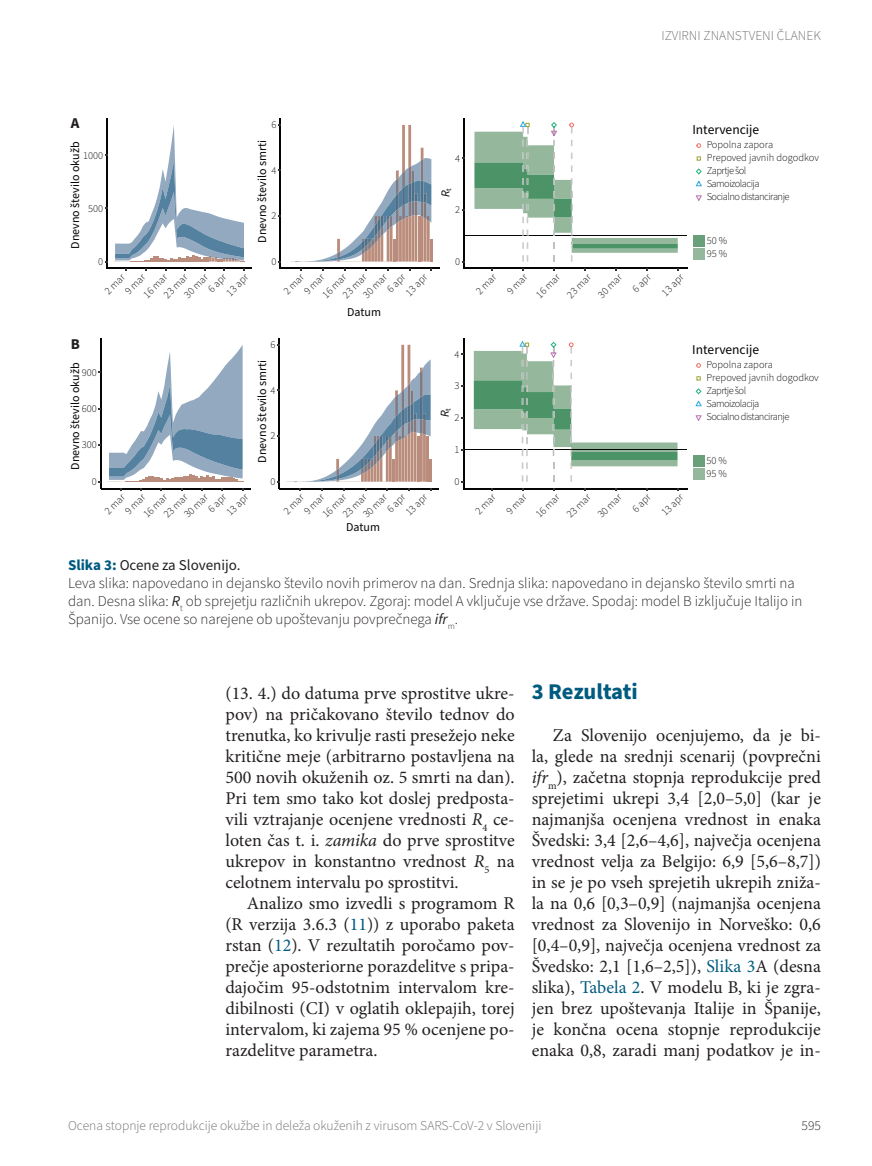
<style>
.page{position:relative;width:872px;height:1166px;background:#fff}
.page>*{position:absolute;margin:0;border:0;box-sizing:border-box;transform-origin:0 0}
.t1{font:700 22.5px "Source Sans Pro";letter-spacing:-.01em;color:#005b7f}
.t2{font:18px/21px "Minion Pro";color:#231f20;text-align:justify}
.t3{font:300 15px/18px "Source Sans Pro";color:#231f20}
.t4{font:700 15px "Source Sans Pro";color:#231f20}
.t5{font:300 13.5px "Source Sans Pro";color:#6c6d70}
.t6{font:13.5px "Source Sans Pro";color:#050504}
.t7{font:300 13.5px "Source Sans Pro";color:#231f20}
.t8{font:12px "Source Sans Pro";color:#050504}
.t9{font:italic 12px "Source Sans Pro";color:#050504}
.t10{font:300 10.5px/12.9px "Source Sans Pro";letter-spacing:-.05em;color:#050504}
.s1{font-weight:700;color:#005b7f}
.s2{font-weight:400}
.s3{font-weight:400;font-style:italic}
.s4{font-style:italic}
.s5{color:#005b7f}
</style>
<div class="page">
<svg style="left:115px;top:126px;width:130px;height:136px"></svg>
<hr style="left:106px;top:118px;width:2px;height:150px;background:#050504">
<hr style="left:107px;top:267px;width:145px;height:2px;background:#050504">
<hr style="left:430px;top:239px;width:3px;height:22px;background:#ba8c7b">
<svg style="left:314px;top:125px;width:117px;height:136px"></svg>
<hr style="left:279px;top:118px;width:2px;height:150px;background:#050504">
<hr style="left:280px;top:267px;width:160px;height:2px;background:#050504">
<hr style="left:464px;top:235px;width:224px;height:1px;background:#050504">
<svg style="left:474px;top:121px;width:204px;height:140px"></svg>
<hr style="left:463px;top:118px;width:2px;height:150px;background:#050504">
<hr style="left:464px;top:267px;width:224px;height:2px;background:#050504">
<svg style="left:696px;top:143px;width:5px;height:5px"></svg>
<svg style="left:696px;top:156px;width:5px;height:5px"></svg>
<svg style="left:696px;top:168px;width:5px;height:6px"></svg>
<svg style="left:695px;top:181px;width:7px;height:5px"></svg>
<svg style="left:695px;top:195px;width:7px;height:6px"></svg>
<div style="left:693px;top:235px;width:11px;height:12px;background:#69a079"></div>
<div style="left:693px;top:248px;width:11px;height:12px;background:#95b89d"></div>
<svg style="left:109px;top:345px;width:135px;height:137px"></svg>
<hr style="left:100px;top:338px;width:2px;height:150px;background:#050504">
<hr style="left:101px;top:487px;width:150px;height:2px;background:#050504">
<hr style="left:429px;top:458px;width:3px;height:23px;background:#ba8c7b">
<svg style="left:311px;top:344px;width:119px;height:137px"></svg>
<hr style="left:278px;top:338px;width:2px;height:150px;background:#050504">
<hr style="left:279px;top:487px;width:160px;height:2px;background:#050504">
<hr style="left:463px;top:449px;width:224px;height:1px;background:#050504">
<svg style="left:474px;top:341px;width:203px;height:140px"></svg>
<hr style="left:463px;top:338px;width:1px;height:150px;background:#050504">
<hr style="left:463px;top:487px;width:224px;height:2px;background:#050504">
<svg style="left:696px;top:363px;width:5px;height:5px"></svg>
<svg style="left:696px;top:376px;width:4px;height:4px"></svg>
<svg style="left:695px;top:388px;width:6px;height:6px"></svg>
<svg style="left:695px;top:400px;width:6px;height:6px"></svg>
<svg style="left:695px;top:415px;width:6px;height:5px"></svg>
<div style="left:692px;top:455px;width:12px;height:12px;background:#69a079"></div>
<div style="left:692px;top:468px;width:12px;height:11px;background:#95b89d"></div>
<p class="t5" style="left:661px;top:26px;width:161px">IZVIRNI ZNANSTVENI ČLANEK</p>
<p class="t4" style="left:71px;top:113px;width:10px">A</p>
<p class="t10" style="left:271px;top:118px;width:7px">6</p>
<p class="t8" style="left:68px;top:249px;width:109px;rotate:-90deg">Dnevno število okužb</p>
<p class="t10" style="left:83px;top:149px;width:22px">1000</p>
<p class="t10" style="left:88px;top:202px;width:17px">500</p>
<p class="t8" style="left:255px;top:243px;width:104px;rotate:-90deg">Dnevno število smrti</p>
<p class="t10" style="left:271px;top:164px;width:7px">4</p>
<p class="t10" style="left:271px;top:209px;width:7px">2</p>
<p class="t10" style="left:455px;top:153px;width:7px">4</p>
<p class="t9" style="left:437px;top:197px;width:11px;rotate:-90deg">R<sub>t</sub></p>
<p class="t10" style="left:455px;top:204px;width:7px">2</p>
<p class="t10" style="left:98px;top:255px;width:7px">0</p>
<p class="t10" style="left:271px;top:255px;width:7px">0</p>
<p class="t10" style="left:455px;top:256px;width:7px">0</p>
<p class="t6" style="left:692px;top:121px;width:68px">Intervencije</p>
<p class="t10" style="left:706px;top:139px;width:114px">Popolna zapora<br>Prepoved javnih dogodkov<br>Zaprtje šol<br>Samoizolacija<br>Socialno distanciranje</p>
<p class="t10" style="left:706px;top:235px;width:22px">50 %<br>95 %</p>
<p class="t10" style="left:182px;top:292px;width:31px;rotate:-45deg">30 mar</p>
<p class="t10" style="left:212px;top:278px;width:28px;line-height:15.8px;text-indent:-11px;rotate:-45deg">6 apr<br>13 apr</p>
<p class="t10" style="left:291px;top:278px;width:26px;line-height:14.4px;text-indent:-14px;rotate:-45deg">2 mar<br>9 mar</p>
<p class="t10" style="left:361px;top:292px;width:31px;rotate:-45deg">30 mar</p>
<p class="t10" style="left:391px;top:278px;width:28px;line-height:15.8px;text-indent:-11px;rotate:-45deg">6 apr<br>13 apr</p>
<p class="t10" style="left:112px;top:278px;width:26px;line-height:14.4px;text-indent:-14px;rotate:-45deg">2 mar<br>9 mar</p>
<p class="t10" style="left:141px;top:292px;width:31px;rotate:-45deg">16 mar</p>
<p class="t10" style="left:162px;top:292px;width:31px;rotate:-45deg">23 mar</p>
<p class="t10" style="left:320px;top:292px;width:31px;rotate:-45deg">16 mar</p>
<p class="t10" style="left:341px;top:292px;width:31px;rotate:-45deg">23 mar</p>
<p class="t10" style="left:486px;top:270px;width:26px;line-height:21.9px;text-indent:-22px;rotate:-45deg">2 mar<br>9 mar</p>
<p class="t10" style="left:534px;top:292px;width:31px;rotate:-45deg">16 mar</p>
<p class="t10" style="left:565px;top:292px;width:31px;rotate:-45deg">23 mar</p>
<p class="t10" style="left:596px;top:292px;width:31px;rotate:-45deg">30 mar</p>
<p class="t10" style="left:630px;top:286px;width:23px;rotate:-45deg">6 apr</p>
<p class="t10" style="left:659px;top:290px;width:28px;rotate:-45deg">13 apr</p>
<p class="t8" style="left:347px;top:304px;width:35px">Datum</p>
<p class="t4" style="left:71px;top:334px;width:11px">B</p>
<p class="t10" style="left:270px;top:339px;width:7px">6</p>
<p class="t10" style="left:454px;top:348px;width:7px">4</p>
<p class="t8" style="left:68px;top:469px;width:109px;rotate:-90deg">Dnevno število okužb</p>
<p class="t10" style="left:82px;top:366px;width:17px">900</p>
<p class="t10" style="left:82px;top:403px;width:17px">600</p>
<p class="t10" style="left:82px;top:439px;width:17px">300</p>
<p class="t8" style="left:255px;top:462px;width:104px;rotate:-90deg">Dnevno število smrti</p>
<p class="t10" style="left:270px;top:385px;width:7px">4</p>
<p class="t10" style="left:270px;top:430px;width:7px">2</p>
<p class="t10" style="left:454px;top:380px;width:7px">3</p>
<p class="t9" style="left:437px;top:417px;width:11px;rotate:-90deg">R<sub>t</sub></p>
<p class="t10" style="left:454px;top:412px;width:7px">2</p>
<p class="t10" style="left:454px;top:444px;width:7px">1</p>
<p class="t10" style="left:92px;top:476px;width:7px">0</p>
<p class="t10" style="left:270px;top:476px;width:7px">0</p>
<p class="t10" style="left:454px;top:476px;width:7px">0</p>
<p class="t6" style="left:692px;top:341px;width:68px">Intervencije</p>
<p class="t10" style="left:706px;top:359px;width:114px">Popolna zapora<br>Prepoved javnih dogodkov<br>Zaprtje šol<br>Samoizolacija<br>Socialno distanciranje</p>
<p class="t10" style="left:706px;top:454px;width:22px">50 %<br>95 %</p>
<p class="t10" style="left:182px;top:512px;width:31px;rotate:-45deg">30 mar</p>
<p class="t10" style="left:212px;top:498px;width:28px;line-height:15.8px;text-indent:-11px;rotate:-45deg">6 apr<br>13 apr</p>
<p class="t10" style="left:112px;top:497px;width:26px;line-height:14.4px;text-indent:-14px;rotate:-45deg">2 mar<br>9 mar</p>
<p class="t10" style="left:141px;top:512px;width:31px;rotate:-45deg">16 mar</p>
<p class="t10" style="left:162px;top:512px;width:31px;rotate:-45deg">23 mar</p>
<p class="t10" style="left:361px;top:512px;width:31px;rotate:-45deg">30 mar</p>
<p class="t10" style="left:391px;top:498px;width:28px;line-height:15.8px;text-indent:-11px;rotate:-45deg">6 apr<br>13 apr</p>
<p class="t10" style="left:291px;top:497px;width:26px;line-height:14.4px;text-indent:-14px;rotate:-45deg">2 mar<br>9 mar</p>
<p class="t10" style="left:341px;top:512px;width:31px;rotate:-45deg">23 mar</p>
<p class="t10" style="left:320px;top:512px;width:31px;rotate:-45deg">16 mar</p>
<p class="t10" style="left:485px;top:489px;width:26px;line-height:21.9px;text-indent:-22px;rotate:-45deg">2 mar<br>9 mar</p>
<p class="t10" style="left:533px;top:512px;width:31px;rotate:-45deg">16 mar</p>
<p class="t10" style="left:564px;top:512px;width:31px;rotate:-45deg">23 mar</p>
<p class="t10" style="left:595px;top:512px;width:31px;rotate:-45deg">30 mar</p>
<p class="t10" style="left:630px;top:506px;width:23px;rotate:-45deg">6 apr</p>
<p class="t10" style="left:659px;top:510px;width:28px;rotate:-45deg">13 apr</p>
<p class="t8" style="left:346px;top:520px;width:35px">Datum</p>
<p class="t3" style="left:68px;top:556px;width:736px"><span class="s1">Slika 3:</span> <span class="s2">Ocene za Slovenijo.<br></span>Leva slika: napovedano in dejansko število novih primerov na dan. Srednja slika: napovedano in dejansko število smrti na dan. Desna slika: <span class="s3">R</span><sub>t</sub> ob sprejetju različnih ukrepov. Zgoraj: model A vključuje vse države. Spodaj: model B izključuje Italijo in Španijo. Vse ocene so narejene ob upoštevanju povprečnega <span class="s3">ifr</span><sub>m</sub>.</p>
<p class="t2" style="left:225px;top:682px;width:291px">(13. 4.) do datuma prve sprostitve ukre&shy;pov) na pričakovano število tednov do trenutka, ko krivulje rasti presežejo neke kritične meje (arbitrarno postavljena na 500 novih okuženih oz. 5 smrti na dan).<br>Pri tem smo tako kot doslej predposta&shy;vili vztrajanje ocenjene vrednosti <span class="s4">R</span><sub>4</sub> ce&shy;loten čas t. i. <span class="s4">zamika</span> do prve sprostitve ukrepov in konstantno vrednost <span class="s4">R</span><sub>5</sub> na celotnem intervalu po sprostitvi.</p>
<p class="t2" style="left:225px;top:892px;width:291px;text-indent:21px">Analizo smo izvedli s programom R (R verzija 3.6.3 (<span class="s5">11</span>)) z uporabo paketa rstan (<span class="s5">12</span>). V rezultatih poročamo pov&shy;prečje aposteriorne porazdelitve s pripa&shy;dajočim 95-odstotnim intervalom kre&shy;dibilnosti (CI) v oglatih oklepajih, torej intervalom, ki zajema 95 % ocenjene po&shy;razdelitve parametra.</p>
<p class="t1" style="left:531px;top:676px;width:108px">3 Rezultati</p>
<p class="t2" style="left:531px;top:724px;width:291px;text-indent:21px">Za Slovenijo ocenjujemo, da je bi&shy;la, glede na srednji scenarij (povprečni <span class="s4">ifr</span><sub>m</sub>), začetna stopnja reprodukcije pred sprejetimi ukrepi 3,4 [2,0–5,0] (kar je najmanjša ocenjena vrednost in enaka Švedski: 3,4 [2,6–4,6], največja ocenjena vrednost velja za Belgijo: 6,9 [5,6–8,7]) in se je po vseh sprejetih ukrepih zniža&shy;la na 0,6 [0,3–0,9] (najmanjša ocenjena vrednost za Slovenijo in Norveško: 0,6 [0,4–0,9], največja ocenjena vrednost za Švedsko: 2,1 [1,6–2,5]), <span class="s5">Slika 3</span>A (desna slika), <span class="s5">Tabela 2</span>. V modelu B, ki je zgra&shy;jen brez upoštevanja Italije in Španije, je končna ocena stopnje reprodukcije enaka 0,8, zaradi manj podatkov je in-</p>
<p class="t5" style="left:68px;top:1115px;width:475px">Ocena stopnje reprodukcije okužbe in deleža okuženih z virusom SARS-CoV-2 v Sloveniji</p>
<p class="t7" style="left:801px;top:1115px;width:21px">595</p>
</div>
